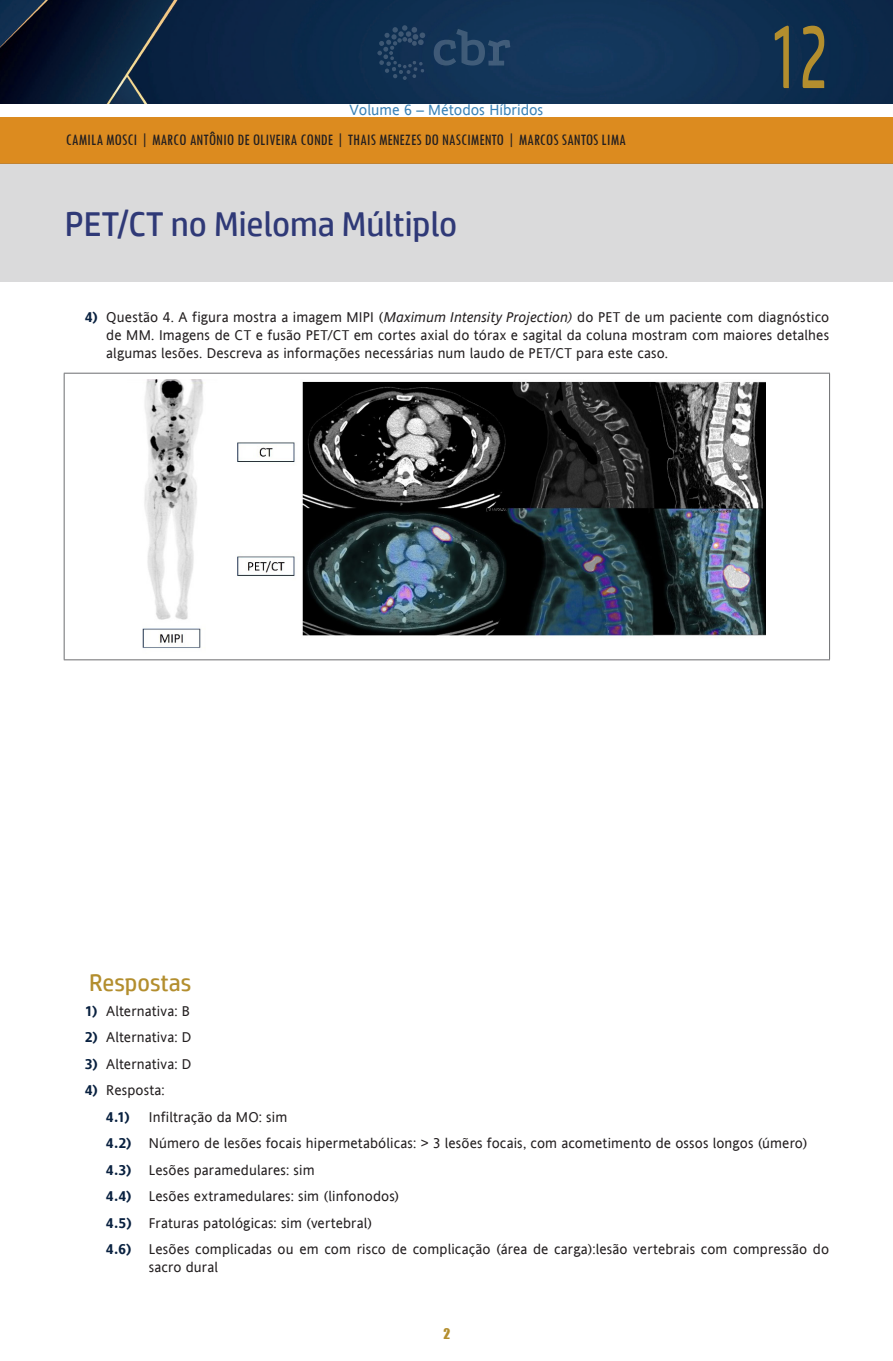
<style>
.page{position:relative;width:893px;height:1361px;background:#fff}
.page>*{position:absolute;margin:0;border:0;box-sizing:border-box;transform-origin:0 0}
.numero_capitulo{font:90px "HP Simplified";color:#b38e2e;scale:.6 1}
.titulo_capitulo{font:34.5px "HP Simplified";color:#2f3977}
.peso_02{font:24px "HP Simplified";color:#b38e2e}
.autores{font:condensed 16.5px "Tw Cen";color:#231f20}
.t1{font:15px "Andale Sansfor VST";color:#3981b6}
.BULLET_NUMERADO{font:14.25px/18px "Andale Sansfor VST";letter-spacing:.01em;color:#231f20;text-align:justify}
.BULLET_NUMERADO-2{font:700 14.25px "Andale Sansfor VST";color:#092140}
.t2{font:13.5px "Impact";color:#b38e2e}
.s1{font-weight:700;color:#092140}
.s2{font-style:italic}
</style>
<div class="page">
<img style="left:0;top:0;width:893px;height:103px">
<div style="left:0;top:117px;width:893px;height:46px;background:#dc8b1f"></div>
<div style="left:0;top:163px;width:893px;height:119px;background:#dadadb"></div>
<svg style="left:434px;top:29px;width:76px;height:37px"></svg>
<svg style="left:377px;top:25px;width:48px;height:55px"></svg>
<hr style="left:64px;top:659px;width:766px;height:1px;background:#6c6d70">
<hr style="left:64px;top:373px;width:766px;height:1px;background:#6c6d70">
<hr style="left:64px;top:373px;width:1px;height:286px;background:#6c6d70">
<hr style="left:829px;top:373px;width:1px;height:286px;background:#6c6d70">
<img style="left:142px;top:379px;width:624px;height:269px">
<p class="t1" style="left:350px;top:100px;width:195px">Volume 6 – Métodos Híbridos</p>
<p class="autores" style="left:66px;top:129px;width:562px">CAMILA MOSCI | MARCO ANTÔNIO DE OLIVEIRA CONDE | THAIS MENEZES DO NASCIMENTO | MARCOS SANTOS LIMA</p>
<p class="titulo_capitulo" style="left:65px;top:204px;width:394px">PET/CT no Mieloma Múltiplo</p>
<p class="numero_capitulo" style="left:770px;top:5px;width:98px">12</p>
<p class="BULLET_NUMERADO" style="left:106px;top:308px;width:724px;text-indent:-21px"><span class="s1">4)</span> Questão 4. A figura mostra a imagem MIPI (<span class="s2">Maximum Intensity Projection)</span> do PET de um paciente com diagnóstico de MM. Imagens de CT e fusão PET/CT em cortes axial do tórax e sagital da coluna mostram com maiores detalhes algumas lesões. Descreva as informações necessárias num laudo de PET/CT para este caso.</p>
<p class="peso_02" style="left:89px;top:969px;width:104px">Respostas</p>
<p class="BULLET_NUMERADO" style="left:85px;top:1001px;width:106px"><span class="s1">1)</span> Alternativa: B</p>
<p class="BULLET_NUMERADO" style="left:85px;top:1027px;width:108px"><span class="s1">2)</span> Alternativa: D</p>
<p class="BULLET_NUMERADO" style="left:85px;top:1054px;width:108px"><span class="s1">3)</span> Alternativa: D</p>
<p class="BULLET_NUMERADO" style="left:85px;top:1080px;width:81px"><span class="s1">4)</span> Resposta:</p>
<p class="BULLET_NUMERADO-2" style="left:106px;top:1106px;width:25px">4.1)</p>
<p class="BULLET_NUMERADO" style="left:149px;top:1107px;width:140px">Infiltração da MO: sim</p>
<p class="BULLET_NUMERADO" style="left:106px;top:1133px;width:703px"><span class="s1">4.2)</span> Número de lesões focais hipermetabólicas: &gt; 3 lesões focais, com acometimento de ossos longos (úmero)</p>
<p class="BULLET_NUMERADO" style="left:106px;top:1160px;width:210px"><span class="s1">4.3)</span> Lesões paramedulares: sim</p>
<p class="BULLET_NUMERADO" style="left:106px;top:1186px;width:295px"><span class="s1">4.4)</span> Lesões extramedulares: sim (linfonodos)</p>
<p class="BULLET_NUMERADO" style="left:106px;top:1213px;width:268px"><span class="s1">4.5)</span> Fraturas patológicas: sim (vertebral)</p>
<p class="BULLET_NUMERADO" style="left:149px;top:1239px;width:682px;text-indent:-43px"><span class="s1">4.6)</span> Lesões complicadas ou em com risco de complicação (área de carga):lesão vertebrais com compressão do sacro dural</p>
<p class="t2" style="left:443px;top:1323px;width:8px">2</p>
</div>
